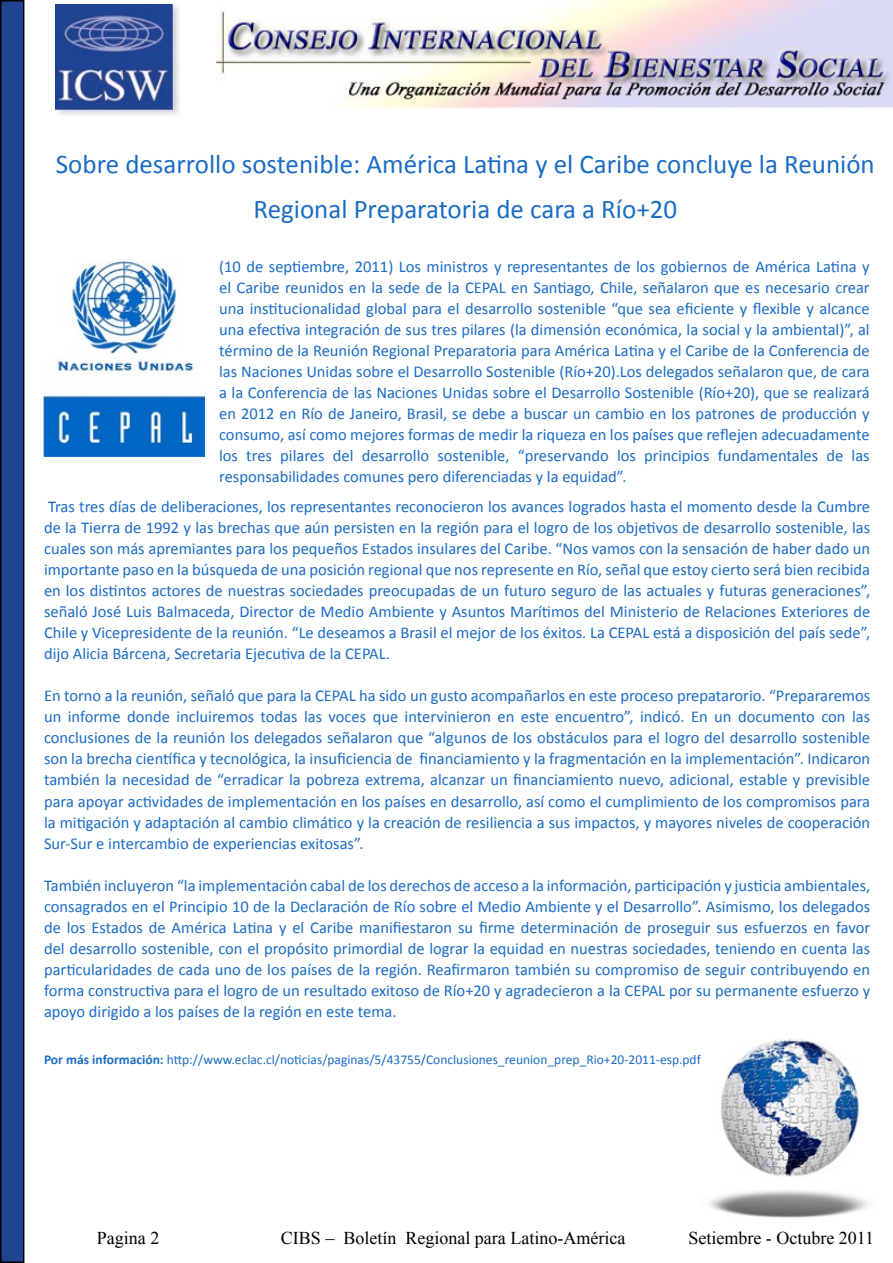
<style>
.page{position:relative;width:893px;height:1263px;background:#fff}
.page>*{position:absolute;margin:0;border:0;box-sizing:border-box;transform-origin:0 0}
.t1{font:27px/45px "Calibri";color:#1a6cc5;text-align:center}
.t2{font:18px "Times New Roman";color:#000}
.t3{font:16.5px/21px "Calibri";color:#1a6cc5;text-align:justify}
.t4{font:13.5px "Calibri";color:#1a6cc5}
.s1{font-weight:700}
</style>
<div class="page">
<img style="left:217px;top:0;width:676px;height:109px">
<img style="left:55px;top:4px;width:125px;height:111px">
<img style="left:709px;top:1039px;width:159px;height:179px">
<div style="left:1px;top:1px;width:23px;height:1261px;background:#1f4492"></div>
<div style="left:0;top:0;width:24px;height:1263px;border:2px solid #000"></div>
<img style="left:43px;top:259px;width:161px;height:197px">
<h1 class="t1" style="left:56px;top:141px;width:820px">Sobre desarrollo sostenible: América Latina y el Caribe concluye la Reunión<br>Regional Preparatoria de cara a Río+20</h1>
<p class="t3" style="left:219px;top:256px;width:652px">(10 de septiembre, 2011) Los ministros y representantes de los gobiernos de América Latina y el Caribe reunidos en la sede de la CEPAL en Santiago, Chile, señalaron que es necesario crear una institucionalidad global para el desarrollo sostenible “que sea eficiente y flexible y alcance una efectiva integración de sus tres pilares (la dimensión económica, la social y la ambiental)”, al término de la Reunión Regional Preparatoria para América Latina y el Caribe de la Conferencia de las Naciones Unidas sobre el Desarrollo Sostenible (Río+20).Los delegados señalaron que, de cara a la Conferencia de las Naciones Unidas sobre el Desarrollo Sostenible (Río+20), que se realizará en 2012 en Río de Janeiro, Brasil, se debe a buscar un cambio en los patrones de producción y consumo, así como mejores formas de medir la riqueza en los países que reflejen adecuadamente los tres pilares del desarrollo sostenible, “preservando los principios fundamentales de las responsabilidades comunes pero diferenciadas y la equidad”.</p>
<p class="t3" style="left:44px;top:496px;width:828px">Tras tres días de deliberaciones, los representantes reconocieron los avances logrados hasta el momento desde la Cumbre de la Tierra de 1992 y las brechas que aún persisten en la región para el logro de los objetivos de desarrollo sostenible, las cuales son más apremiantes para los pequeños Estados insulares del Caribe. “Nos vamos con la sensación de haber dado un importante paso en la búsqueda de una posición regional que nos represente en Río, señal que estoy cierto será bien recibida en los distintos actores de nuestras sociedades preocupadas de un futuro seguro de las actuales y futuras generaciones”, señaló José Luis Balmaceda, Director de Medio Ambiente y Asuntos Marítimos del Ministerio de Relaciones Exteriores de Chile y Vicepresidente de la reunión. “Le deseamos a Brasil el mejor de los éxitos. La CEPAL está a disposición del país sede”, dijo Alicia Bárcena, Secretaria Ejecutiva de la CEPAL.</p>
<p class="t3" style="left:44px;top:685px;width:828px">En torno a la reunión, señaló que para la CEPAL ha sido un gusto acompañarlos en este proceso prepatarorio. “Prepararemos un informe donde incluiremos todas las voces que intervinieron en este encuentro”, indicó. En un documento con las conclusiones de la reunión los delegados señalaron que “algunos de los obstáculos para el logro del desarrollo sostenible son la brecha científica y tecnológica, la insuficiencia de financiamiento y la fragmentación en la implementación”. Indicaron también la necesidad de “erradicar la pobreza extrema, alcanzar un financiamiento nuevo, adicional, estable y previsible para apoyar actividades de implementación en los países en desarrollo, así como el cumplimiento de los compromisos para la mitigación y adaptación al cambio climático y la creación de resiliencia a sus impactos, y mayores niveles de cooperación Sur-Sur e intercambio de experiencias exitosas”.</p>
<p class="t3" style="left:44px;top:874px;width:828px">También incluyeron “la implementación cabal de los derechos de acceso a la información, participación y justicia ambientales, consagrados en el Principio 10 de la Declaración de Río sobre el Medio Ambiente y el Desarrollo”. Asimismo, los delegados de los Estados de América Latina y el Caribe manifiestaron su firme determinación de proseguir sus esfuerzos en favor del desarrollo sostenible, con el propósito primordial de lograr la equidad en nuestras sociedades, teniendo en cuenta las particularidades de cada uno de los países de la región. Reafirmaron también su compromiso de seguir contribuyendo en forma constructiva para el logro de un resultado exitoso de Río+20 y agradecieron a la CEPAL por su permanente esfuerzo y apoyo dirigido a los países de la región en este tema.</p>
<p class="t4" style="left:44px;top:1051px;width:658px"><span class="s1">Por más información:</span> http://www.eclac.cl/noticias/paginas/5/43755/Conclusiones_reunion_prep_Rio+20-2011-esp.pdf</p>
<p class="t2" style="left:97px;top:1225px;width:64px">Pagina 2</p>
<p class="t2" style="left:281px;top:1225px;width:346px">CIBS – Boletín Regional para Latino-América</p>
<p class="t2" style="left:688px;top:1225px;width:187px">Setiembre - Octubre 2011</p>
</div>
